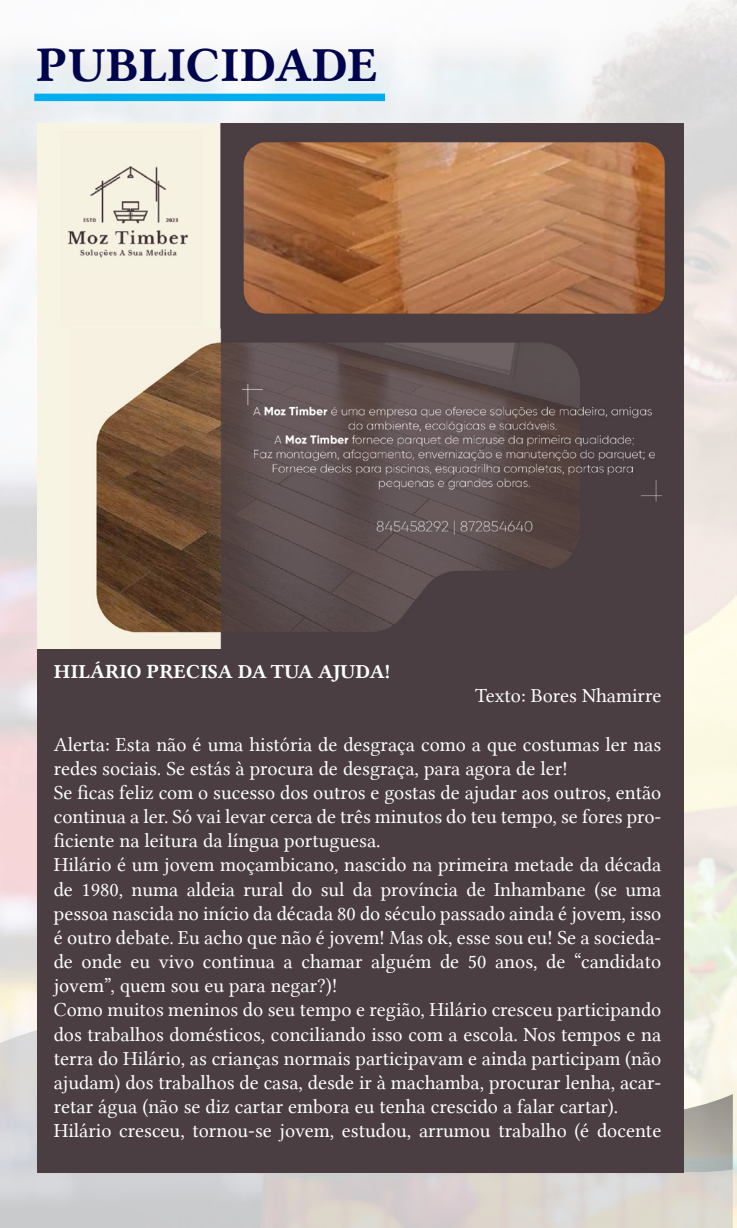
<style>
.page{position:relative;width:737px;height:1228px;background:#fff}
.page>*{position:absolute;margin:0;border:0;box-sizing:border-box;transform-origin:0 0}
.t1{font:49.61px "Lin Libertine B";color:#00044c}
.t2{font:20.12px/24.2px "Lin Libertine";color:#fff}
.t3{font:20.12px "Lin Libertine B";color:#fff}
</style>
<div class="page">
<img style="left:0;top:49px;width:586px;height:534px">
<img style="left:586px;top:0;width:151px;height:1227px">
<svg style="left:0;top:1018px;width:733px;height:209px;fill:#d7d2cf"></svg>
<div style="left:34px;top:94px;width:351px;height:7px;background:#00aeef"></div>
<img style="left:37px;top:124px;width:646px;height:525px">
<div style="left:37px;top:649px;width:647px;height:523px;background:#4a3e42"></div>
<h1 class="t1" style="left:36px;top:31px;width:344px">PUBLICIDADE</h1>
<p class="t3" style="left:54px;top:657px;width:338px">HILÁRIO PRECISA DA TUA AJUDA!</p>
<p class="t2" style="left:475px;top:683px;width:188px">Texto: Bores Nhamirre</p>
<p class="t2" style="left:54px;top:731px;width:609px">Alerta: Esta não é uma história de desgraça como a que costumas ler nas redes sociais. Se estás à procura de desgraça, para agora de ler!<br>Se ficas feliz com o sucesso dos outros e gostas de ajudar aos outros, então continua a ler. Só vai levar cerca de três minutos do teu tempo, se fores pro&shy;ficiente na leitura da língua portuguesa.<br>Hilário é um jovem moçambicano, nascido na primeira metade da década de 1980, numa aldeia rural do sul da província de Inhambane (se uma pessoa nascida no início da década 80 do século passado ainda é jovem, isso é outro debate. Eu acho que não é jovem! Mas ok, esse sou eu! Se a socieda&shy;de onde eu vivo continua a chamar alguém de 50 anos, de “candidato jovem”, quem sou eu para negar?)!<br>Como muitos meninos do seu tempo e região, Hilário cresceu participando dos trabalhos domésticos, conciliando isso com a escola. Nos tempos e na terra do Hilário, as crianças normais participavam e ainda participam (não ajudam) dos trabalhos de casa, desde ir à machamba, procurar lenha, acar&shy;retar água (não se diz cartar embora eu tenha crescido a falar cartar).<br>Hilário cresceu, tornou-se jovem, estudou, arrumou trabalho (é docente</p>
</div>
